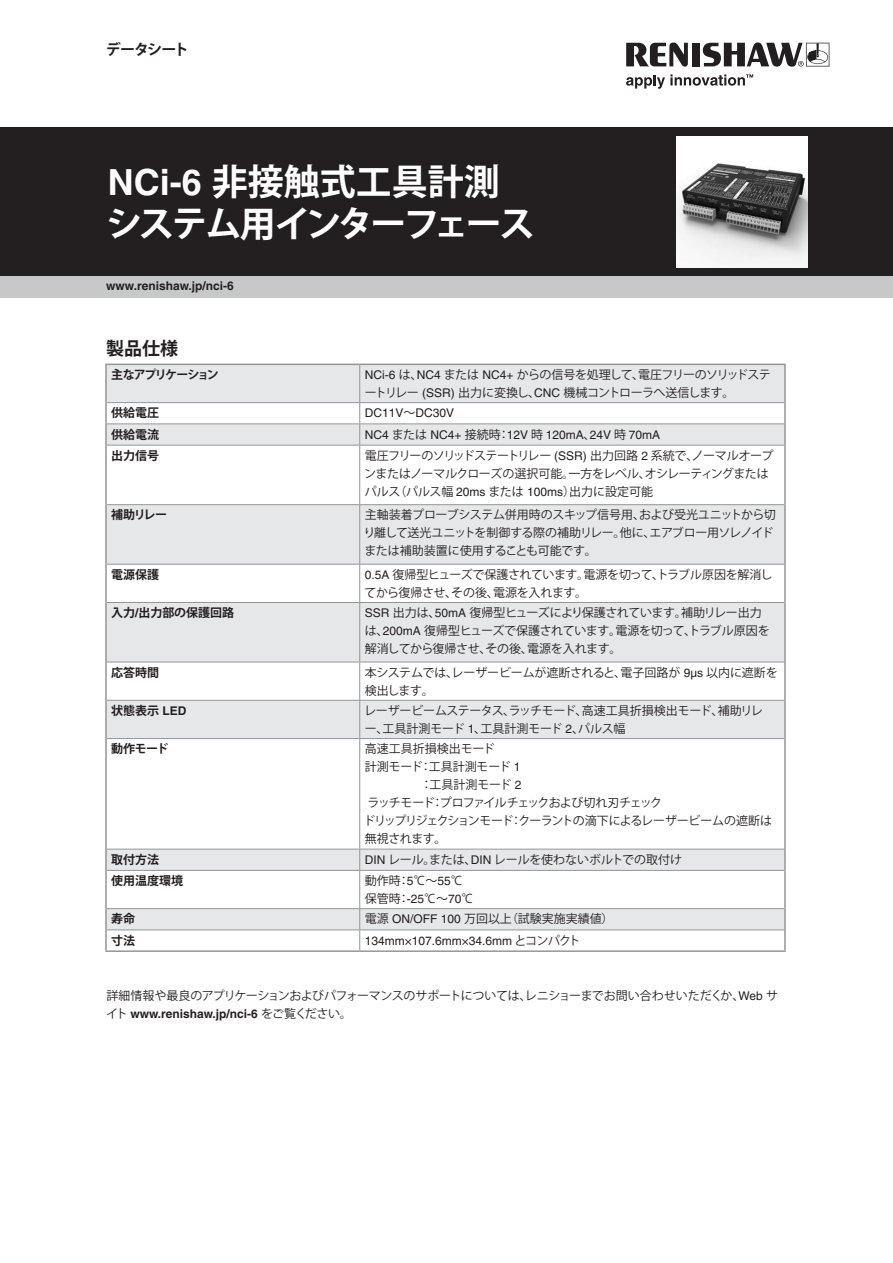
<style>
.page{position:relative;width:893px;height:1263px;background:#fff}
.page>*{position:absolute;margin:0;border:0;box-sizing:border-box;transform-origin:0 0}
.t1{font:700 36px/42px "Koz Go Std";letter-spacing:-.06em;color:#fff}
.Heading_12pt{font:700 18px "Koz Go Std";color:#231f20}
.Data_Sheet_and_Call{font:700 15px "Koz Go Std";letter-spacing:-.08em;color:#231f20}
.Table_Text_8pt{font:12px/18px "Koz Go Std";letter-spacing:-.02em;color:#231f20}
.Table_Text_8pt-2{font:12px/18px "Koz Go Std";letter-spacing:-.05em;color:#231f20}
.Body_Text_8pt{font:12px/18px "Koz Go Std";letter-spacing:-.025em;color:#231f20}
.Table_Text_8pt-3{font:12px "Helvetica";color:#231f20}
.Table_Text_8pt_bold{font:700 12px "Koz Go Std";color:#231f20}
.Table_Text_8pt-4{font:12px "Koz Go Std";color:#231f20}
.Table_Text_8pt-5{font:12px "Koz Go Std";letter-spacing:-.075em;color:#231f20}
.t2{font:700 12px "Helvetica";color:#231f20}
.Table_Text_8pt_bold-2{font:700 12px "Koz Go Std";letter-spacing:-.12em;color:#231f20}
.s1{font-family:"Helvetica"}
.s2{font-family:"Koz Go Std"}
.s3{font-family:"Helvetica";font-weight:700}
</style>
<div class="page">
<svg style="left:626px;top:43px;width:62px;height:24px"></svg>
<div style="left:692px;top:43px;width:8px;height:23px;background:#231f20"></div>
<svg style="left:703px;top:43px;width:126px;height:24px"></svg>
<svg style="left:626px;top:74px;width:127px;height:15px"></svg>
<div style="left:0;top:128px;width:893px;height:148px;background:#231f20"></div>
<div style="left:0;top:276px;width:893px;height:22px;background:#c7c8ca"></div>
<div style="left:676px;top:136px;width:132px;height:132px;background:#fff"></div>
<img style="left:677px;top:163px;width:131px;height:101px">
<div style="left:107px;top:365px;width:677px;height:37px;background:#e6e7e9"></div>
<svg style="left:107px;top:403px;width:677px;height:547px"></svg>
<hr style="left:784px;top:365px;width:2px;height:38px;background:#939598">
<hr style="left:784px;top:403px;width:2px;height:21px;background:#939598">
<hr style="left:784px;top:424px;width:2px;height:21px;background:#939598">
<hr style="left:784px;top:445px;width:2px;height:60px;background:#939598">
<hr style="left:784px;top:505px;width:2px;height:59px;background:#939598">
<hr style="left:784px;top:564px;width:2px;height:38px;background:#939598">
<hr style="left:784px;top:602px;width:2px;height:60px;background:#939598">
<hr style="left:784px;top:662px;width:2px;height:38px;background:#939598">
<hr style="left:784px;top:700px;width:2px;height:38px;background:#939598">
<hr style="left:784px;top:738px;width:2px;height:111px;background:#939598">
<hr style="left:784px;top:849px;width:2px;height:21px;background:#939598">
<hr style="left:784px;top:870px;width:2px;height:39px;background:#939598">
<hr style="left:784px;top:909px;width:2px;height:21px;background:#939598">
<hr style="left:784px;top:930px;width:2px;height:20px;background:#939598">
<hr style="left:359px;top:365px;width:1px;height:37px;background:#939598">
<hr style="left:107px;top:402px;width:253px;height:1px;background:#939598">
<hr style="left:360px;top:402px;width:424px;height:1px;background:#939598">
<hr style="left:107px;top:423px;width:253px;height:1px;background:#939598">
<hr style="left:360px;top:423px;width:424px;height:1px;background:#939598">
<svg style="left:359px;top:403px;width:1px;height:42px"></svg>
<hr style="left:107px;top:445px;width:253px;height:1px;background:#939598">
<hr style="left:360px;top:445px;width:424px;height:1px;background:#939598">
<hr style="left:359px;top:445px;width:1px;height:59px;background:#939598">
<hr style="left:107px;top:504px;width:253px;height:1px;background:#939598">
<hr style="left:360px;top:504px;width:424px;height:1px;background:#939598">
<hr style="left:359px;top:505px;width:1px;height:59px;background:#939598">
<hr style="left:107px;top:564px;width:253px;height:1px;background:#939598">
<hr style="left:360px;top:564px;width:424px;height:1px;background:#939598">
<hr style="left:359px;top:565px;width:1px;height:37px;background:#939598">
<hr style="left:107px;top:602px;width:253px;height:1px;background:#939598">
<hr style="left:360px;top:602px;width:424px;height:1px;background:#939598">
<hr style="left:359px;top:603px;width:1px;height:59px;background:#939598">
<hr style="left:107px;top:662px;width:253px;height:1px;background:#939598">
<hr style="left:360px;top:662px;width:424px;height:1px;background:#939598">
<hr style="left:359px;top:662px;width:1px;height:38px;background:#939598">
<hr style="left:107px;top:700px;width:253px;height:1px;background:#939598">
<hr style="left:360px;top:700px;width:424px;height:1px;background:#939598">
<hr style="left:359px;top:701px;width:1px;height:37px;background:#939598">
<hr style="left:107px;top:738px;width:253px;height:1px;background:#939598">
<hr style="left:360px;top:738px;width:424px;height:1px;background:#939598">
<hr style="left:359px;top:739px;width:1px;height:110px;background:#939598">
<hr style="left:107px;top:849px;width:253px;height:1px;background:#939598">
<hr style="left:360px;top:849px;width:424px;height:1px;background:#939598">
<svg style="left:359px;top:849px;width:1px;height:21px"></svg>
<hr style="left:107px;top:870px;width:253px;height:1px;background:#939598">
<hr style="left:360px;top:870px;width:424px;height:1px;background:#939598">
<hr style="left:359px;top:871px;width:1px;height:37px;background:#939598">
<hr style="left:107px;top:908px;width:253px;height:1px;background:#939598">
<hr style="left:360px;top:908px;width:424px;height:1px;background:#939598">
<hr style="left:107px;top:929px;width:253px;height:1px;background:#939598">
<hr style="left:360px;top:929px;width:424px;height:1px;background:#939598">
<svg style="left:359px;top:909px;width:1px;height:41px"></svg>
<hr style="left:105px;top:364px;width:255px;height:1px;background:#939598">
<hr style="left:105px;top:365px;width:2px;height:38px;background:#939598">
<hr style="left:360px;top:364px;width:426px;height:1px;background:#939598">
<hr style="left:105px;top:403px;width:2px;height:21px;background:#939598">
<hr style="left:105px;top:424px;width:2px;height:21px;background:#939598">
<hr style="left:105px;top:445px;width:2px;height:60px;background:#939598">
<hr style="left:105px;top:505px;width:2px;height:59px;background:#939598">
<hr style="left:105px;top:564px;width:2px;height:38px;background:#939598">
<hr style="left:105px;top:602px;width:2px;height:60px;background:#939598">
<hr style="left:105px;top:662px;width:2px;height:38px;background:#939598">
<hr style="left:105px;top:700px;width:2px;height:38px;background:#939598">
<hr style="left:105px;top:738px;width:2px;height:111px;background:#939598">
<hr style="left:105px;top:849px;width:2px;height:21px;background:#939598">
<hr style="left:105px;top:870px;width:2px;height:39px;background:#939598">
<hr style="left:105px;top:909px;width:2px;height:21px;background:#939598">
<hr style="left:105px;top:930px;width:2px;height:20px;background:#939598">
<hr style="left:105px;top:950px;width:255px;height:2px;background:#939598">
<hr style="left:360px;top:950px;width:426px;height:2px;background:#939598">
<p class="Data_Sheet_and_Call" style="left:106px;top:39px;width:85px">データシート</p>
<p class="t1" style="left:106px;top:163px;width:431px"><span class="s1">NCi-6</span> 非接触式工具計測システム用インターフェース</p>
<p class="t2" style="left:106px;top:278px;width:129px">www.renishaw.jp/nci-6</p>
<p class="Heading_12pt" style="left:106px;top:336px;width:73px">製品仕様</p>
<p class="Table_Text_8pt_bold-2" style="left:111px;top:367px;width:109px">主なアプリケーション</p>
<p class="Table_Text_8pt-2" style="left:365px;top:366px;width:408px"><span class="s1">NCi-6</span> は、<span class="s1">NC4</span> または <span class="s1">NC4+</span> からの信号を処理して、電圧フリーのソリッドステートリレー <span class="s1">(SSR)</span> 出力に変換し、<span class="s1">CNC</span> 機械コントローラへ送信します。</p>
<p class="Table_Text_8pt_bold" style="left:111px;top:405px;width:49px">供給電圧</p>
<p class="Table_Text_8pt-3" style="left:365px;top:406px;width:91px">DC11V<span class="s2">～</span>DC30V</p>
<p class="Table_Text_8pt_bold" style="left:111px;top:426px;width:49px">供給電流</p>
<p class="Table_Text_8pt-3" style="left:365px;top:427px;width:297px">NC4 <span class="s2">または</span> NC4+ <span class="s2">接続時：</span>12V <span class="s2">時</span> 120mA<span class="s2">、</span>24V <span class="s2">時</span> 70mA</p>
<p class="Table_Text_8pt_bold" style="left:111px;top:448px;width:49px">出力信号</p>
<p class="Table_Text_8pt" style="left:364px;top:447px;width:411px">電圧フリーのソリッドステートリレー <span class="s1">(SSR)</span> 出力回路 <span class="s1">2</span> 系統で、ノーマルオープンまたはノーマルクローズの選択可能。一方をレベル、オシレーティングまたはパルス（パルス幅 <span class="s1">20ms</span> または <span class="s1">100ms</span>）出力に設定可能</p>
<p class="Table_Text_8pt_bold" style="left:111px;top:507px;width:57px">補助リレー</p>
<p class="Table_Text_8pt" style="left:363px;top:506px;width:414px">主軸装着プローブシステム併用時のスキップ信号用、および受光ユニットから切り離して送光ユニットを制御する際の補助リレー。他に、エアブロー用ソレノイドまたは補助装置に使用することも可能です。</p>
<p class="Table_Text_8pt_bold" style="left:111px;top:567px;width:49px">電源保護</p>
<p class="Table_Text_8pt" style="left:364px;top:566px;width:409px"><span class="s1">0.5A</span> 復帰型ヒューズで保護されています。電源を切って、トラブル原因を解消してから復帰させ、その後、電源を入れます。</p>
<p class="Table_Text_8pt_bold" style="left:111px;top:605px;width:125px">入力<span class="s1">/</span>出力部の保護回路</p>
<p class="Table_Text_8pt" style="left:365px;top:604px;width:406px"><span class="s1">SSR</span> 出力は、<span class="s1">50mA</span> 復帰型ヒューズにより保護されています。補助リレー出力は、<span class="s1">200mA</span> 復帰型ヒューズで保護されています。電源を切って、トラブル原因を解消してから復帰させ、その後、電源を入れます。</p>
<p class="Table_Text_8pt_bold" style="left:111px;top:665px;width:49px">応答時間</p>
<p class="Table_Text_8pt" style="left:365px;top:664px;width:414px">本システムでは、レーザービームが遮断されると、電子回路が <span class="s1">9μs</span> 以内に遮断を検出します。</p>
<p class="Table_Text_8pt_bold" style="left:111px;top:703px;width:77px">状態表示 <span class="s1">LED</span></p>
<p class="Table_Text_8pt" style="left:364px;top:702px;width:400px">レーザービームステータス、ラッチモード、高速工具折損検出モード、補助リレー、工具計測モード <span class="s1">1</span>、工具計測モード <span class="s1">2</span>、パルス幅</p>
<p class="Table_Text_8pt_bold" style="left:111px;top:741px;width:59px">動作モード</p>
<p class="Table_Text_8pt-4" style="left:365px;top:741px;width:132px">高速工具折損検出モード</p>
<p class="Table_Text_8pt" style="left:365px;top:758px;width:157px">計測モード：工具計測モード <span class="s1">1</span></p>
<p class="Table_Text_8pt" style="left:421px;top:776px;width:102px">：工具計測モード <span class="s1">2</span></p>
<p class="Table_Text_8pt-5" style="left:368px;top:795px;width:296px">ラッチモード：プロファイルチェックおよび切れ刃チェック</p>
<p class="Table_Text_8pt-2" style="left:363px;top:812px;width:410px">ドリップリジェクションモード：クーラントの滴下によるレーザービームの遮断は無視されます。</p>
<p class="Table_Text_8pt_bold" style="left:111px;top:852px;width:49px">取付方法</p>
<p class="Table_Text_8pt" style="left:365px;top:851px;width:319px"><span class="s1">DIN</span> レール。または、<span class="s1">DIN</span> レールを使わないボルトでの取付け</p>
<p class="Table_Text_8pt_bold" style="left:111px;top:873px;width:73px">使用温度環境</p>
<p class="Table_Text_8pt" style="left:365px;top:872px;width:100px">動作時：<span class="s1">5</span>℃～<span class="s1">55</span>℃</p>
<p class="Table_Text_8pt" style="left:365px;top:890px;width:110px">保管時：<span class="s1">-25</span>℃～<span class="s1">70</span>℃</p>
<p class="Table_Text_8pt_bold" style="left:111px;top:911px;width:25px">寿命</p>
<p class="Table_Text_8pt-4" style="left:365px;top:911px;width:250px">電源 <span class="s1">ON/OFF 100</span> 万回以上（試験実施実績値）</p>
<p class="Table_Text_8pt_bold" style="left:111px;top:932px;width:25px">寸法</p>
<p class="Table_Text_8pt-3" style="left:365px;top:933px;width:217px">134mm×107.6mm×34.6mm <span class="s2">とコンパクト</span></p>
<p class="Body_Text_8pt" style="left:106px;top:987px;width:674px">詳細情報や最良のアプリケーションおよびパフォーマンスのサポートについては、レニショーまでお問い合わせいただくか、<span class="s1">Web</span> サイト <span class="s3">www.renishaw.jp/nci-6</span> をご覧ください。</p>
</div>
